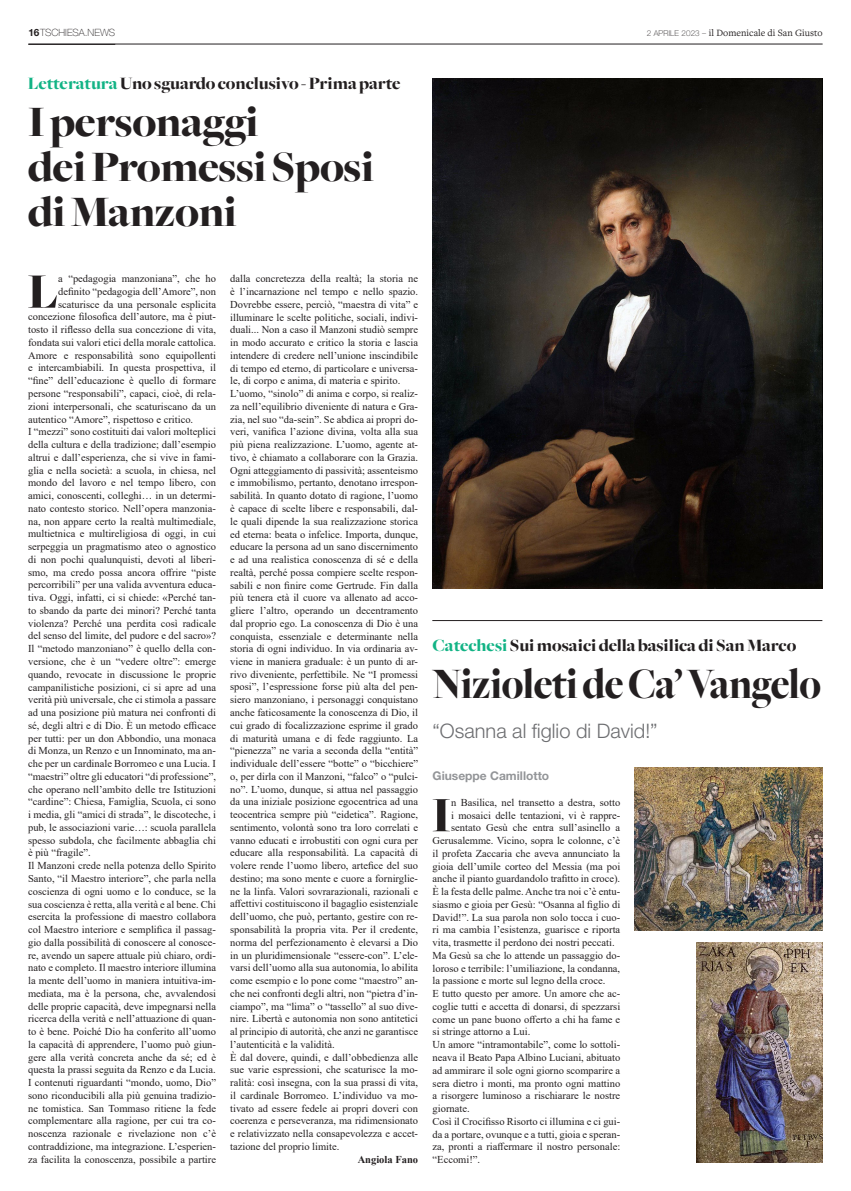
<style>
.page{position:relative;width:851px;height:1191px;background:#fff}
.page>*{position:absolute;margin:0;border:0;box-sizing:border-box;transform-origin:0 0}
.t1{font:900 51.3px "Freight Big";color:#231f20}
.t2{font:900 45px/45px "Freight Big";letter-spacing:-.01em;color:#231f20}
.t3{font:900 45px "Freight Big";letter-spacing:-.01em;color:#231f20;scale:.9 1}
.t4{font:300 20px "Helvetica Neue LT Std";color:#6c6d70}
.t5{font:900 18px "Freight Big";color:#231f20}
.t6{font:700 12px "Helvetica Neue LT Std";color:#939598}
.t7{font:10.5px/12.8px "Times New Roman";color:#231f20;text-align:justify}
.t8{font:700 10.5px "Times New Roman";color:#231f20}
.t9{font:10px "Freight Text Pro";color:#231f20}
.t10{font:100 10px "Helvetica Neue LT Std";color:#231f20}
.s1{font-weight:700}
.s2{font-family:"Helvetica Neue LT Std";font-weight:100;font-size:8px}
.s3{color:#12b385}
</style>
<div class="page">
<hr style="left:28px;top:44px;width:794px;height:1px;background:#231f20">
<img style="left:432px;top:78px;width:390px;height:510px">
<hr style="left:432px;top:620px;width:390px;height:1px;background:#231f20">
<img style="left:634px;top:767px;width:188px;height:163px">
<img style="left:696px;top:942px;width:126px;height:220px">
<p class="t10" style="left:28px;top:26px;width:88px"><span class="s1">16</span>TSCHIESA.NEWS</p>
<p class="t9" style="left:646px;top:26px;width:177px"><span class="s2">2 APRILE 2023 –</span> il Domenicale di San Giusto</p>
<p class="t5" style="left:28px;top:74px;width:374px"><span class="s3">Letteratura</span> Uno sguardo conclusivo - Prima parte</p>
<p class="t2" style="left:28px;top:100px;width:348px">I personaggi<br>dei Promessi Sposi di Manzoni</p>
<p class="t7" style="left:28px;top:272px;width:189px;text-align:right">a “pedagogia manzoniana”, che ho definito “pedagogia dell’Amore”, non scaturisce da una personale esplicita concezione filosofica dell’autore, ma è piut&shy;tosto il riflesso della sua concezione di vita, fondata sui valori etici della morale cattolica.</p>
<p class="t7" style="left:28px;top:348px;width:189px">Amore e responsabilità sono equipollenti e intercambiabili. In questa prospettiva, il “fine” dell’educazione è quello di formare persone “responsabili”, capaci, cioè, di rela&shy;zioni interpersonali, che scaturiscano da un autentico “Amore”, rispettoso e critico.</p>
<p class="t7" style="left:28px;top:425px;width:189px">I “mezzi” sono costituiti dai valori molteplici della cultura e della tradizione; dall’esempio altrui e dall’esperienza, che si vive in fami&shy;glia e nella società: a scuola, in chiesa, nel mondo del lavoro e nel tempo libero, con amici, conoscenti, colleghi… in un determi&shy;nato contesto storico. Nell’opera manzonia&shy;na, non appare certo la realtà multimediale, multietnica e multireligiosa di oggi, in cui serpeggia un pragmatismo ateo o agnostico di non pochi qualunquisti, devoti al liberi&shy;smo, ma credo possa ancora offrire “piste percorribili” per una valida avventura educa&shy;tiva. Oggi, infatti, ci si chiede: «Perché tan&shy;to sbando da parte dei minori? Perché tanta violenza? Perché una perdita così radicale del senso del limite, del pudore e del sacro»?<br>Il “metodo manzoniano” è quello della con&shy;versione, che è un “vedere oltre”: emerge quando, revocate in discussione le proprie campanilistiche posizioni, ci si apre ad una verità più universale, che ci stimola a passare ad una posizione più matura nei confronti di sé, degli altri e di Dio. È un metodo efficace per tutti: per un don Abbondio, una monaca di Monza, un Renzo e un Innominato, ma an&shy;che per un cardinale Borromeo e una Lucia. I “maestri” oltre gli educatori “di professione”, che operano nell’ambito delle tre Istituzioni “cardine”: Chiesa, Famiglia, Scuola, ci sono i media, gli “amici di strada”, le discoteche, i pub, le associazioni varie…: scuola parallela spesso subdola, che facilmente abbaglia chi è più “fragile”.</p>
<p class="t7" style="left:28px;top:859px;width:189px">Il Manzoni crede nella potenza dello Spirito Santo, “il Maestro interiore”, che parla nella coscienza di ogni uomo e lo conduce, se la sua coscienza è retta, alla verità e al bene. Chi esercita la professione di maestro collabora col Maestro interiore e semplifica il passag&shy;gio dalla possibilità di conoscere al conosce&shy;re, avendo un sapere attuale più chiaro, ordi&shy;nato e completo. Il maestro interiore illumina la mente dell’uomo in maniera intuitiva-im&shy;mediata, ma è la persona, che, avvalendosi delle proprie capacità, deve impegnarsi nella ricerca della verità e nell’attuazione di quan&shy;to è bene. Poiché Dio ha conferito all’uomo la capacità di apprendere, l’uomo può giun&shy;gere alla verità concreta anche da sé; ed è questa la prassi seguita da Renzo e da Lucia.</p>
<p class="t7" style="left:28px;top:1076px;width:189px">I contenuti riguardanti “mondo, uomo, Dio” sono riconducibili alla più genuina tradizio&shy;ne tomistica. San Tommaso ritiene la fede complementare alla ragione, per cui tra co&shy;noscenza razionale e rivelazione non c’è contraddizione, ma integrazione. L’esperien&shy;za facilita la conoscenza, possibile a partire</p>
<p class="t1" style="left:28px;top:263px;width:32px">L</p>
<p class="t7" style="left:230px;top:272px;width:189px">dalla concretezza della realtà; la storia ne è l’incarnazione nel tempo e nello spazio.<br>Dovrebbe essere, perciò, “maestra di vita” e illuminare le scelte politiche, sociali, indivi&shy;duali... Non a caso il Manzoni studiò sempre in modo accurato e critico la storia e lascia intendere di credere nell’unione inscindibile di tempo ed eterno, di particolare e universa&shy;le, di corpo e anima, di materia e spirito.</p>
<p class="t7" style="left:230px;top:387px;width:189px">L’uomo, “sinolo” di anima e corpo, si realiz&shy;za nell’equilibrio diveniente di natura e Gra&shy;zia, nel suo “da-sein”. Se abdica ai propri do&shy;veri, vanifica l’azione divina, volta alla sua più piena realizzazione. L’uomo, agente at&shy;tivo, è chiamato a collaborare con la Grazia.<br>Ogni atteggiamento di passività; assenteismo e immobilismo, pertanto, denotano irrespon&shy;sabilità. In quanto dotato di ragione, l’uomo è capace di scelte libere e responsabili, dal&shy;le quali dipende la sua realizzazione storica ed eterna: beata o infelice. Importa, dunque, educare la persona ad un sano discernimento e ad una realistica conoscenza di sé e della realtà, perché possa compiere scelte respon&shy;sabili e non finire come Gertrude. Fin dalla più tenera età il cuore va allenato ad acco&shy;gliere l’altro, operando un decentramento dal proprio ego. La conoscenza di Dio è una conquista, essenziale e determinante nella storia di ogni individuo. In via ordinaria av&shy;viene in maniera graduale: è un punto di ar&shy;rivo diveniente, perfettibile. Ne “I promessi sposi”, l’espressione forse più alta del pen&shy;siero manzoniano, i personaggi conquistano anche faticosamente la conoscenza di Dio, il cui grado di focalizzazione esprime il grado di maturità umana e di fede raggiunto. La “pienezza” ne varia a seconda della “entità” individuale dell’essere “botte” o “bicchiere” o, per dirla con il Manzoni, “falco” o “pulci&shy;no”. L’uomo, dunque, si attua nel passaggio da una iniziale posizione egocentrica ad una teocentrica sempre più “eidetica”. Ragione, sentimento, volontà sono tra loro correlati e vanno educati e irrobustiti con ogni cura per educare alla responsabilità. La capacità di volere rende l’uomo libero, artefice del suo destino; ma sono mente e cuore a fornirglie&shy;ne la linfa. Valori sovrarazionali, razionali e affettivi costituiscono il bagaglio esistenziale dell’uomo, che può, pertanto, gestire con re&shy;sponsabilità la propria vita. Per il credente, norma del perfezionamento è elevarsi a Dio in un pluridimensionale “essere-con”. L’ele&shy;varsi dell’uomo alla sua autonomia, lo abilita come esempio e lo pone come “maestro” an&shy;che nei confronti degli altri, non “pietra d’in&shy;ciampo”, ma “lima” o “tassello” al suo dive&shy;nire. Libertà e autonomia non sono antitetici al principio di autorità, che anzi ne garantisce l’autenticità e la validità.</p>
<p class="t7" style="left:230px;top:1050px;width:189px">È dal dovere, quindi, e dall’obbedienza alle sue varie espressioni, che scaturisce la mo&shy;ralità: così insegna, con la sua prassi di vita, il cardinale Borromeo. L’individuo va mo&shy;tivato ad essere fedele ai propri doveri con coerenza e perseveranza, ma ridimensionato e relativizzato nella consapevolezza e accet&shy;tazione del proprio limite.</p>
<p class="t8" style="left:357px;top:1151px;width:62px">Angiola Fano</p>
<p class="t5" style="left:432px;top:635px;width:365px"><span class="s3">Catechesi</span> Sui mosaici della basilica di San Marco</p>
<p class="t3" style="left:432px;top:659px;width:433px">Nizioleti de Ca’ Vangelo</p>
<p class="t4" style="left:432px;top:718px;width:226px">“Osanna al figlio di David!”</p>
<p class="t6" style="left:432px;top:768px;width:118px">Giuseppe Camillotto</p>
<p class="t1" style="left:431px;top:786px;width:21px">I</p>
<p class="t7" style="left:432px;top:795px;width:189px;text-align:right">n Basilica, nel transetto a destra, sotto<br>i mosaici delle tentazioni, vi è rappre&shy;sentato Gesù che entra sull’asinello a Gerusalemme. Vicino, sopra le colonne, c’è il profeta Zaccaria che aveva annunciato la gioia dell’umile corteo del Messia (ma poi anche il pianto guardandolo trafitto in croce).</p>
<p class="t7" style="left:432px;top:884px;width:189px">È la festa delle palme. Anche tra noi c’è entu&shy;siasmo e gioia per Gesù: “Osanna al figlio di David!”. La sua parola non solo tocca i cuo&shy;ri ma cambia l’esistenza, guarisce e riporta vita, trasmette il perdono dei nostri peccati.</p>
<p class="t7" style="left:432px;top:948px;width:189px">Ma Gesù sa che lo attende un passaggio do&shy;loroso e terribile: l’umiliazione, la condanna, la passione e morte sul legno della croce.</p>
<p class="t7" style="left:432px;top:987px;width:189px">E tutto questo per amore. Un amore che ac&shy;coglie tutti e accetta di donarsi, di spezzarsi come un pane buono offerto a chi ha fame e si stringe attorno a Lui.</p>
<p class="t7" style="left:432px;top:1038px;width:189px">Un amore “intramontabile”, come lo sottoli&shy;neava il Beato Papa Albino Luciani, abituato ad ammirare il sole ogni giorno scomparire a sera dietro i monti, ma pronto ogni mattino a risorgere luminoso a rischiarare le nostre giornate.</p>
<p class="t7" style="left:432px;top:1114px;width:189px">Così il Crocifisso Risorto ci illumina e ci gui&shy;da a portare, ovunque e a tutti, gioia e speran&shy;za, pronti a riaffermare il nostro personale: “Eccomi!”.</p>
</div>
